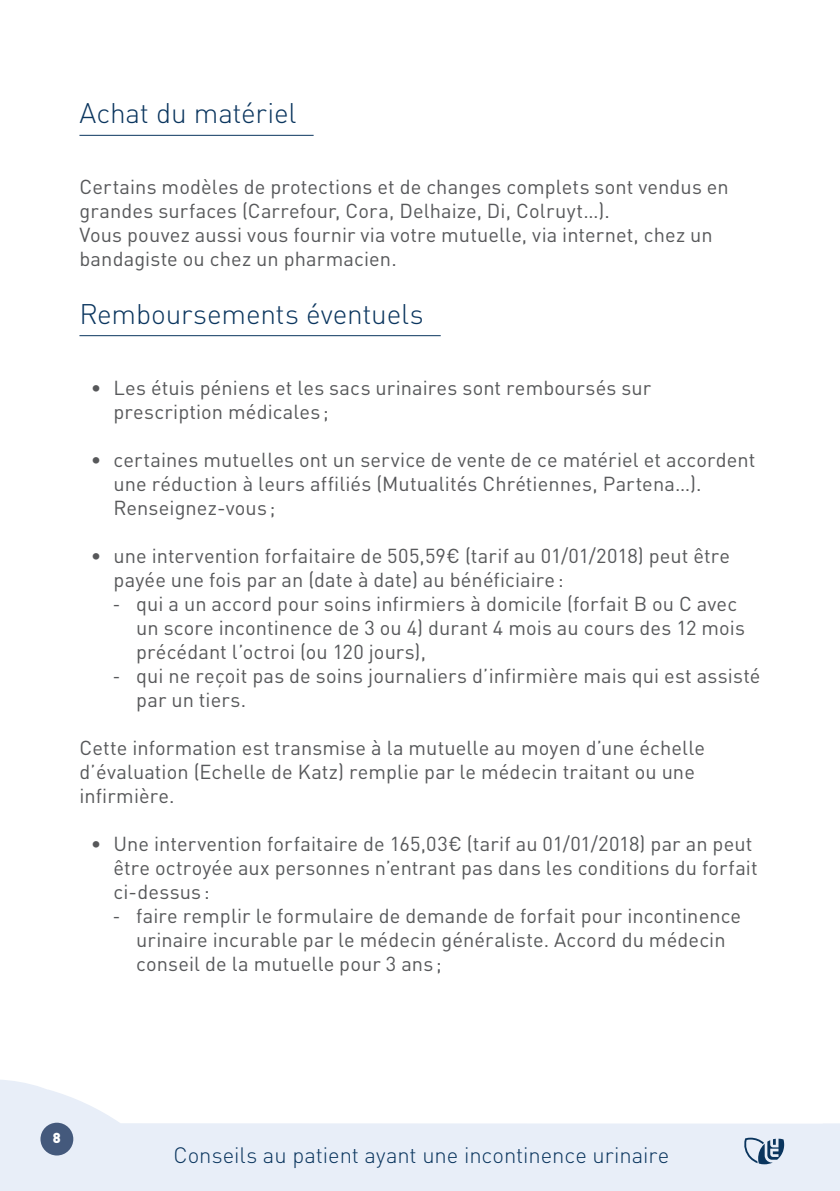
<style>
.page{position:relative;width:840px;height:1191px;background:#fff}
.page>*{position:absolute;margin:0;border:0;box-sizing:border-box;transform-origin:0 0}
.Sous-titre{font:300 28px "DINOT";letter-spacing:-.005em;color:#0a355e}
.t1{font:300 22px "DINOT";letter-spacing:-.005em;color:#0a355e}
.Corps_de_texte{font:20px/24px "DINOT";letter-spacing:.005em;color:#57585a}
.t2{font:900 14.4px "DINOT";color:#fff}
.s1{font-family:"Myriad Pro"}
</style>
<div class="page">
<svg style="left:0;top:1080px;width:822px;height:111px;fill:#e8eef8"></svg>
<div style="left:40px;top:1122px;width:33px;height:33px;background:#44597c;border-radius:50%"></div>
<svg style="left:742px;top:1137px;width:41px;height:27px"></svg>
<svg style="left:822px;top:1123px;width:17px;height:68px"></svg>
<hr style="left:79px;top:135px;width:234px;height:1px;background:#0a355e">
<hr style="left:79px;top:335px;width:361px;height:1px;background:#0a355e">
<p class="Sous-titre" style="left:79px;top:96px;width:218px">Achat du matériel</p>
<p class="Corps_de_texte" style="left:79px;top:175px;width:650px">Certains modèles de protections et de changes complets sont vendus en grandes surfaces (Carrefour, Cora, Delhaize, Di, Colruyt…).</p>
<p class="Corps_de_texte" style="left:79px;top:223px;width:634px">Vous pouvez aussi vous fournir via votre mutuelle, via internet, chez un bandagiste ou chez un pharmacien.</p>
<p class="Sous-titre" style="left:79px;top:296px;width:345px">Remboursements éventuels</p>
<p class="Corps_de_texte" style="left:113px;top:375px;width:539px;text-indent:-23px">• Les étuis péniens et les sacs urinaires sont remboursés sur prescription médicales ;</p>
<p class="Corps_de_texte" style="left:113px;top:447px;width:643px;text-indent:-23px">• certaines mutuelles ont un service de vente de ce matériel et accordent une réduction à leurs affiliés (Mutualités Chrétiennes, Partena…).<br>Renseignez-vous ;</p>
<p class="Corps_de_texte" style="left:113px;top:543px;width:617px;text-indent:-23px">• une intervention forfaitaire de 505,59€ (tarif au 01/01/2018) peut être payée une fois par an (date à date) au bénéficiaire:</p>
<p class="Corps_de_texte" style="left:136px;top:591px;width:610px;text-indent:-23px"><span class="s1">-</span> qui a un accord pour soins infirmiers à domicile (forfait B ou C avec un score incontinence de 3 ou 4) durant 4 mois au cours des 12 mois précédant l’octroi (ou 120 jours),</p>
<p class="Corps_de_texte" style="left:136px;top:663px;width:625px;text-indent:-23px"><span class="s1">-</span> qui ne reçoit pas de soins journaliers d’infirmière mais qui est assisté par un tiers.</p>
<p class="Corps_de_texte" style="left:79px;top:735px;width:626px">Cette information est transmise à la mutuelle au moyen d’une échelle d’évaluation (Echelle de Katz) remplie par le médecin traitant ou une infirmière.</p>
<p class="Corps_de_texte" style="left:113px;top:831px;width:645px;text-indent:-23px">• Une intervention forfaitaire de 165,03€ (tarif au 01/01/2018) par an peut être octroyée aux personnes n’entrant pas dans les conditions du forfait ci-dessus :</p>
<p class="Corps_de_texte" style="left:136px;top:903px;width:606px;text-indent:-23px"><span class="s1">-</span> faire remplir le formulaire de demande de forfait pour incontinence urinaire incurable par le médecin généraliste. Accord du médecin conseil de la mutuelle pour 3 ans ;</p>
<p class="t2" style="left:53px;top:1128px;width:9px">8</p>
<p class="t1" style="left:173px;top:1141px;width:497px">Conseils au patient ayant une incontinence urinaire</p>
</div>
